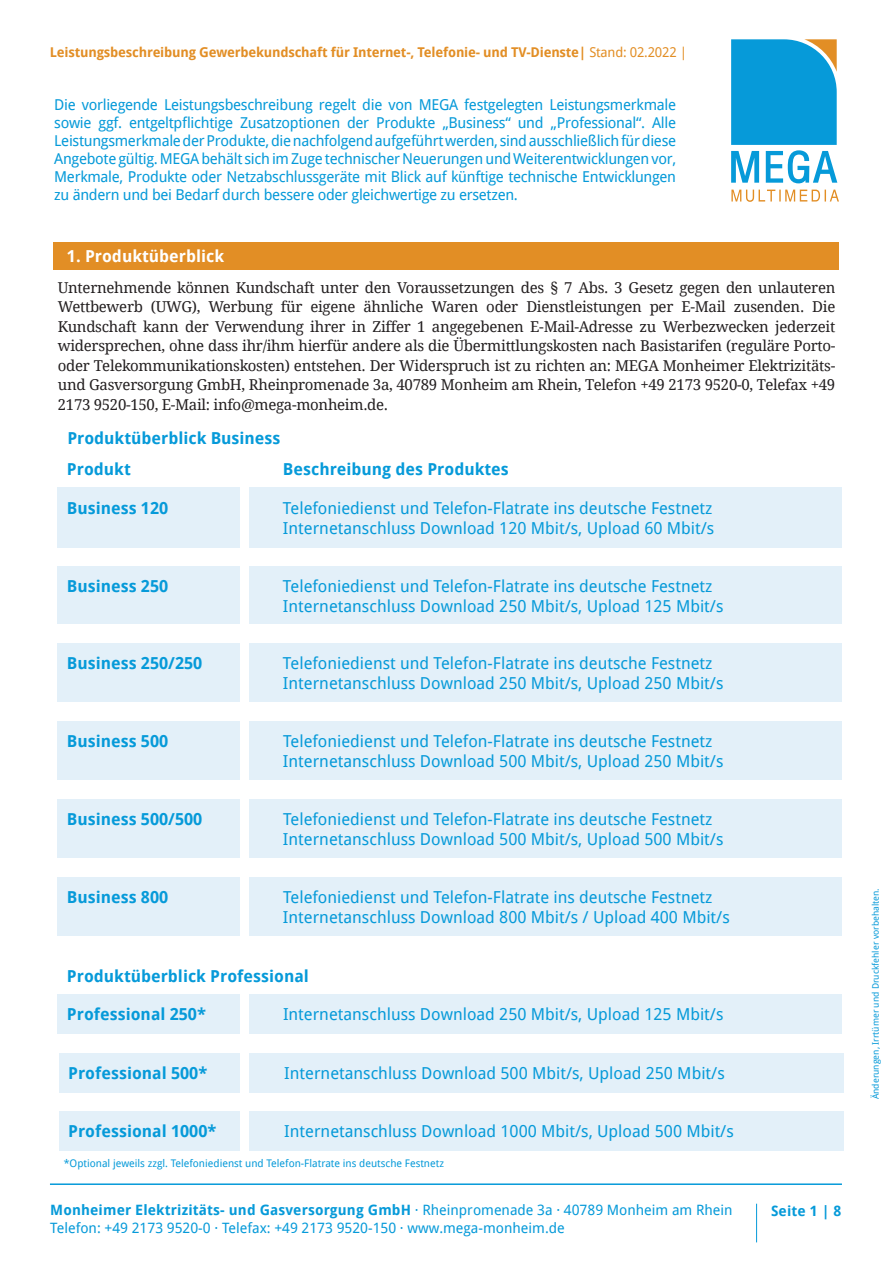
<style>
.page{position:relative;width:893px;height:1263px;background:#fff}
.page>*{position:absolute;margin:0;border:0;box-sizing:border-box;transform-origin:0 0}
.t1{font:16.5px "Droid Sans";color:#069ad9}
.t2{font:700 16.5px "Droid Sans";color:#069ad9}
.t3{font:700 16.5px "Droid Sans";color:#fff}
.Feld_Bezeichnungen{font:15px/19.5px "Droid Serif";letter-spacing:-.02em;color:#231f20;text-align:justify}
.Feld_Bezeichnungen-2{font:15px/18px "Droid Sans";letter-spacing:-.02em;color:#069ad9;text-align:justify}
.t4{font:700 14.25px "Droid Sans";letter-spacing:.01em;color:#069ad9}
.t5{font:14.25px "Droid Sans";color:#069ad9}
.t6{font:700 13.5px "Droid Sans";letter-spacing:-.015em;color:#e28e25}
.t7{font:10.5px "Droid Sans";color:#069ad9}
.t8{font:9px "Droid Sans";color:#069ad9}
.s1{font-weight:400}
</style>
<div class="page">
<div style="left:59px;top:1112px;width:784px;height:39px;background:#e3f0f9"></div>
<div style="left:59px;top:1053px;width:784px;height:39px;background:#e3f0f9"></div>
<div style="left:58px;top:995px;width:784px;height:39px;background:#e3f0f9"></div>
<svg style="left:731px;top:39px;width:106px;height:144px"></svg>
<svg style="left:731px;top:190px;width:108px;height:12px"></svg>
<hr style="left:756px;top:1204px;width:1px;height:38px;background:#069ad9">
<hr style="left:50px;top:1183px;width:792px;height:2px;background:#069ad9">
<div style="left:54px;top:242px;width:785px;height:27px;background:#e28e25"></div>
<div style="left:58px;top:488px;width:784px;height:60px;background:#e3f0f9"></div>
<div style="left:58px;top:566px;width:784px;height:58px;background:#e3f0f9"></div>
<div style="left:58px;top:644px;width:784px;height:58px;background:#e3f0f9"></div>
<div style="left:58px;top:722px;width:784px;height:58px;background:#e3f0f9"></div>
<div style="left:58px;top:800px;width:784px;height:58px;background:#e3f0f9"></div>
<div style="left:58px;top:878px;width:784px;height:58px;background:#e3f0f9"></div>
<div style="left:240px;top:474px;width:9px;height:683px;background:#fff"></div>
<p class="t6" style="left:50px;top:42px;width:639px">Leistungsbeschreibung Gewerbekundschaft für Internet-, Telefonie- und TV-Dienste| <span class="s1">Stand: 02.2022 |</span></p>
<p class="Feld_Bezeichnungen-2" style="left:54px;top:95px;width:623px">Die vorliegende Leistungsbeschreibung regelt die von MEGA festgelegten Leistungsmerkmale sowie ggf. entgeltpflichtige Zusatzoptionen der Produkte „Business“ und „Professional“. Alle Leistungsmerkmale der Produkte, die nachfolgend aufgeführt werden, sind ausschließlich für diese Angebote gültig. MEGA behält sich im Zuge technischer Neuerungen und Weiterentwicklungen vor, Merkmale, Produkte oder Netzabschlussgeräte mit Blick auf künftige technische Entwicklungen zu ändern und bei Bedarf durch bessere oder gleichwertige zu ersetzen.</p>
<p class="t3" style="left:67px;top:245px;width:159px">1. Produktüberblick</p>
<p class="Feld_Bezeichnungen" style="left:58px;top:278px;width:779px">Unternehmende können Kundschaft unter den Voraussetzungen des § 7 Abs. 3 Gesetz gegen den unlauteren Wettbewerb (UWG), Werbung für eigene ähnliche Waren oder Dienstleistungen per E-Mail zusenden. Die Kundschaft kann der Verwendung ihrer in Ziffer 1 angegebenen E-Mail-Adresse zu Werbezwecken jederzeit widersprechen, ohne dass ihr/ihm hierfür andere als die Übermittlungskosten nach Basistarifen (reguläre Porto&shy;oder Telekommunikationskosten) entstehen. Der Widerspruch ist zu richten an: MEGA Monheimer Elektrizitäts&shy;und Gasversorgung GmbH, Rheinpromenade 3a, 40789 Monheim am Rhein, Telefon +49 2173 9520-0, Telefax +49<br>2173 9520-150, E-Mail: info@mega-monheim.de.</p>
<p class="t2" style="left:67px;top:426px;width:215px">Produktüberblick Business</p>
<p class="t2" style="left:67px;top:457px;width:65px">Produkt</p>
<p class="t2" style="left:283px;top:457px;width:227px">Beschreibung des Produktes</p>
<p class="t2" style="left:67px;top:496px;width:103px">Business 120</p>
<p class="t1" style="left:283px;top:497px;width:431px">Telefoniedienst und Telefon-Flatrate ins deutsche Festnetz</p>
<p class="t1" style="left:283px;top:516px;width:433px">Internetanschluss Download 120 Mbit/s, Upload 60 Mbit/s</p>
<p class="t2" style="left:67px;top:574px;width:103px">Business 250</p>
<p class="t1" style="left:283px;top:574px;width:431px">Telefoniedienst und Telefon-Flatrate ins deutsche Festnetz</p>
<p class="t1" style="left:283px;top:594px;width:442px">Internetanschluss Download 250 Mbit/s, Upload 125 Mbit/s</p>
<p class="t2" style="left:67px;top:651px;width:137px">Business 250/250</p>
<p class="t1" style="left:283px;top:652px;width:431px">Telefoniedienst und Telefon-Flatrate ins deutsche Festnetz</p>
<p class="t1" style="left:283px;top:672px;width:442px">Internetanschluss Download 250 Mbit/s, Upload 250 Mbit/s</p>
<p class="t2" style="left:67px;top:729px;width:103px">Business 500</p>
<p class="t1" style="left:283px;top:730px;width:431px">Telefoniedienst und Telefon-Flatrate ins deutsche Festnetz</p>
<p class="t1" style="left:283px;top:750px;width:442px">Internetanschluss Download 500 Mbit/s, Upload 250 Mbit/s</p>
<p class="t2" style="left:67px;top:807px;width:137px">Business 500/500</p>
<p class="t1" style="left:283px;top:808px;width:431px">Telefoniedienst und Telefon-Flatrate ins deutsche Festnetz</p>
<p class="t1" style="left:283px;top:828px;width:442px">Internetanschluss Download 500 Mbit/s, Upload 500 Mbit/s</p>
<p class="t2" style="left:67px;top:885px;width:103px">Business 800</p>
<p class="t1" style="left:283px;top:886px;width:431px">Telefoniedienst und Telefon-Flatrate ins deutsche Festnetz</p>
<p class="t1" style="left:283px;top:906px;width:448px">Internetanschluss Download 800 Mbit/s / Upload 400 Mbit/s</p>
<p class="t2" style="left:67px;top:965px;width:243px">Produktüberblick Professional</p>
<p class="t2" style="left:67px;top:1002px;width:141px">Professional 250*</p>
<p class="t1" style="left:283px;top:1003px;width:442px">Internetanschluss Download 250 Mbit/s, Upload 125 Mbit/s</p>
<p class="t2" style="left:68px;top:1061px;width:141px">Professional 500*</p>
<p class="t1" style="left:284px;top:1062px;width:442px">Internetanschluss Download 500 Mbit/s, Upload 250 Mbit/s</p>
<p class="t2" style="left:68px;top:1119px;width:150px">Professional 1000*</p>
<p class="t1" style="left:284px;top:1120px;width:451px">Internetanschluss Download 1000 Mbit/s, Upload 500 Mbit/s</p>
<p class="t7" style="left:64px;top:1156px;width:382px">*Optional jeweils zzgl. Telefoniedienst und Telefon-Flatrate ins deutsche Festnetz</p>
<p class="t4" style="left:50px;top:1200px;width:684px">Monheimer Elektrizitäts- und Gasversorgung GmbH <span class="s1">· Rheinpromenade 3a · 40789 Monheim am Rhein</span></p>
<p class="t5" style="left:50px;top:1218px;width:516px">Telefon: +49 2173 9520-0 · Telefax: +49 2173 9520-150 · www.mega-monheim.de</p>
<p class="t4" style="left:771px;top:1200px;width:72px">Seite 1 | 8</p>
<p class="t8" style="left:869px;top:1099px;width:213px;rotate:-90deg">Änderungen, Irrtümer und Druckfehler vorbehalten.</p>
</div>
